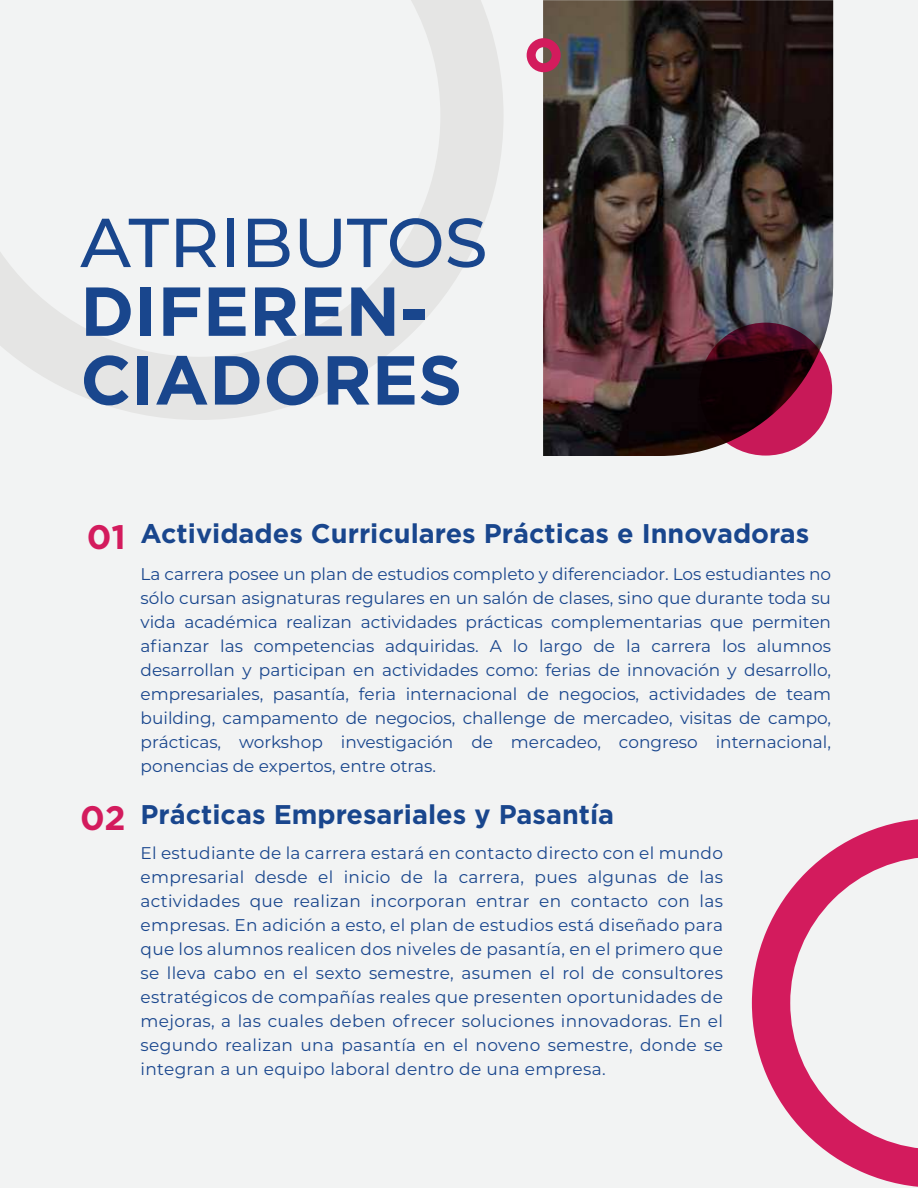
<style>
.page{position:relative;width:918px;height:1188px;background:#f2f3f3}
.page>*{position:absolute;margin:0;border:0;box-sizing:border-box;transform-origin:0 0}
.t1{font:700 69.15px/68.7px "Gotham";color:#19468d}
.t2{font:500 69.15px "Montserrat";color:#19468d}
.t3{font:700 27px "Gotham";color:#19468d}
.t4{font:16.95px/24px "Montserrat";letter-spacing:.005em;color:#19468d;text-align:justify}
.s1{font-size:33.9px;color:#d31b5d}
</style>
<div class="page">
<svg style="left:0;top:0;width:503px;height:420px"></svg>
<img style="left:543px;top:0;width:290px;height:456px">
<svg style="left:752px;top:819px;width:166px;height:368px"></svg>
<svg style="left:699px;top:323px;width:133px;height:133px;background:#530a23"></svg>
<div style="left:527px;top:38px;width:34px;height:34px;border:9px solid #d31b5d;border-radius:50%"></div>
<h1 class="t2" style="left:80px;top:194px;width:409px">ATRIBUTOS</h1>
<h1 class="t1" style="left:80px;top:275px;width:384px">DIFEREN-<br>CIADORES</h1>
<h2 class="t3" style="left:87px;top:518px;width:724px"><span class="s1">01</span> Actividades Curriculares Prácticas e Innovadoras</h2>
<p class="t4" style="left:141px;top:561px;width:692px">La carrera posee un plan de estudios completo y diferenciador. Los estudiantes no sólo cursan asignaturas regulares en un salón de clases, sino que durante toda su vida académica realizan actividades prácticas complementarias que permiten afianzar las competencias adquiridas. A lo largo de la carrera los alumnos desarrollan y participan en actividades como: ferias de innovación y desarrollo, empresariales, pasantía, feria internacional de negocios, actividades de team building, campamento de negocios, challenge de mercadeo, visitas de campo, prácticas, workshop investigación de mercadeo, congreso internacional, ponencias de expertos, entre otras.</p>
<h2 class="t3" style="left:80px;top:799px;width:536px"><span class="s1">02</span> Prácticas Empresariales y Pasantía</h2>
<p class="t4" style="left:141px;top:841px;width:584px">El estudiante de la carrera estará en contacto directo con el mundo empresarial desde el inicio de la carrera, pues algunas de las actividades que realizan incorporan entrar en contacto con las empresas. En adición a esto, el plan de estudios está diseñado para que los alumnos realicen dos niveles de pasantía, en el primero que se lleva cabo en el sexto semestre, asumen el rol de consultores estratégicos de compañías reales que presenten oportunidades de mejoras, a las cuales deben ofrecer soluciones innovadoras. En el segundo realizan una pasantía en el noveno semestre, donde se integran a un equipo laboral dentro de una empresa.</p>
</div>
